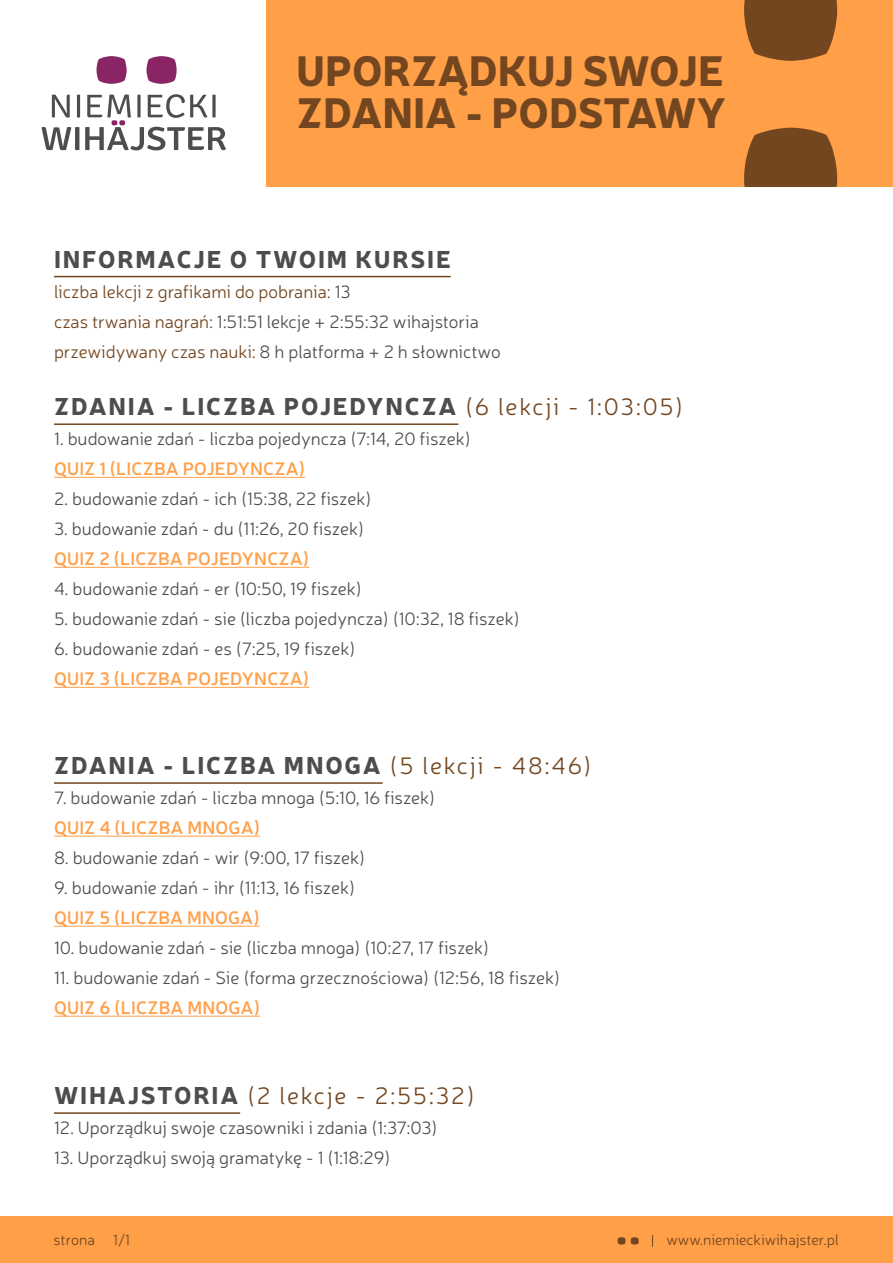
<style>
.page{position:relative;width:893px;height:1263px;background:#fff}
.page>*{position:absolute;margin:0;border:0;box-sizing:border-box;transform-origin:0 0}
.t1{font:900 41.85px/42px "Neris";color:#73461f}
.t2{font:900 24px "Neris";letter-spacing:.075em;color:#4d4d4f}
.t3{font:300 24px "Neris";letter-spacing:.07em;color:#73461f}
.t4{font:300 18px "Neris";color:#4d4d4f}
.t5{font:300 18px/30px "Neris";color:#73461f}
.t6{font:600 18px "Neris";letter-spacing:.01em;color:#ff9f48}
.t7{font:300 15px "Neris";color:#73461f}
.s1{color:#4d4d4f}
.s2{font-weight:300;color:#73461f}
.s3{font-weight:900;color:#4d4d4f}
</style>
<div class="page">
<div style="left:0;top:1216px;width:893px;height:47px;background:#ff9f48"></div>
<div style="left:267px;top:0;width:626px;height:186px;background:#ff9f48"></div>
<svg style="left:97px;top:56px;width:30px;height:28px"></svg>
<svg style="left:147px;top:56px;width:30px;height:28px"></svg>
<svg style="left:41px;top:94px;width:185px;height:56px"></svg>
<svg style="left:618px;top:1237px;width:7px;height:7px"></svg>
<svg style="left:631px;top:1237px;width:8px;height:7px"></svg>
<svg style="left:652px;top:1235px;width:1px;height:12px"></svg>
<svg style="left:744px;top:128px;width:93px;height:58px;background:#825023"></svg>
<svg style="left:744px;top:0;width:93px;height:61px;background:#835023"></svg>
<hr style="left:54px;top:276px;width:397px;height:1px;background:#73461f">
<hr style="left:54px;top:423px;width:404px;height:2px;background:#73461f">
<hr style="left:54px;top:477px;width:251px;height:1px;background:#ff9f48">
<hr style="left:54px;top:567px;width:255px;height:1px;background:#ff9f48">
<hr style="left:54px;top:687px;width:255px;height:1px;background:#ff9f48">
<hr style="left:54px;top:782px;width:329px;height:2px;background:#73461f">
<hr style="left:54px;top:836px;width:206px;height:1px;background:#ff9f48">
<hr style="left:54px;top:926px;width:206px;height:1px;background:#ff9f48">
<hr style="left:54px;top:1016px;width:206px;height:1px;background:#ff9f48">
<hr style="left:54px;top:1112px;width:186px;height:2px;background:#73461f">
<h1 class="t1" style="left:297px;top:47px;width:431px">UPORZĄDKUJ SWOJE<br>ZDANIA - PODSTAWY</h1>
<h2 class="t2" style="left:54px;top:241px;width:398px">INFORMACJE O TWOIM KURSIE</h2>
<p class="t5" style="left:54px;top:276px;width:448px">liczba lekcji z grafikami do pobrania: <span class="s1">13<br></span>czas trwania nagrań: <span class="s1">1:51:51 lekcje + 2:55:32 wihajstoria </span>przewidywany czas nauki: <span class="s1">8 h platforma + 2 h słownictwo</span></p>
<h2 class="t2" style="left:54px;top:389px;width:631px">ZDANIA - LICZBA POJEDYNCZA <span class="s2">(6 lekcji - 1:03:05)</span></h2>
<p class="t4" style="left:54px;top:427px;width:418px">1. budowanie zdań - liczba pojedyncza (7:14, 20 fiszek)</p>
<p class="t6" style="left:54px;top:456px;width:253px">QUIZ 1 (LICZBA POJEDYNCZA)</p>
<p class="t4" style="left:54px;top:487px;width:319px">2. budowanie zdań - ich (15:38, 22 fiszek)</p>
<p class="t4" style="left:54px;top:517px;width:312px">3. budowanie zdań - du (11:26, 20 fiszek)</p>
<p class="t6" style="left:54px;top:546px;width:257px">QUIZ 2 (LICZBA POJEDYNCZA)</p>
<p class="t4" style="left:54px;top:577px;width:309px">4. budowanie zdań - er (10:50, 19 fiszek)</p>
<p class="t4" style="left:54px;top:607px;width:467px">5. budowanie zdań - sie (liczba pojedyncza) (10:32, 18 fiszek)</p>
<p class="t4" style="left:54px;top:637px;width:303px">6. budowanie zdań - es (7:25, 19 fiszek)</p>
<p class="t6" style="left:54px;top:666px;width:257px">QUIZ 3 (LICZBA POJEDYNCZA)</p>
<h2 class="t2" style="left:54px;top:748px;width:539px">ZDANIA - LICZBA MNOGA <span class="s2">(5 lekcji - 48:46)</span></h2>
<p class="t4" style="left:54px;top:786px;width:383px">7. budowanie zdań - liczba mnoga (5:10, 16 fiszek)</p>
<p class="t6" style="left:54px;top:815px;width:208px">QUIZ 4 (LICZBA MNOGA)</p>
<p class="t4" style="left:54px;top:846px;width:313px">8. budowanie zdań - wir (9:00, 17 fiszek)</p>
<p class="t4" style="left:54px;top:876px;width:303px">9. budowanie zdań - ihr (11:13, 16 fiszek)</p>
<p class="t6" style="left:54px;top:905px;width:207px">QUIZ 5 (LICZBA MNOGA)</p>
<p class="t4" style="left:54px;top:936px;width:437px">10. budowanie zdań - sie (liczba mnoga) (10:27, 17 fiszek)</p>
<p class="t4" style="left:54px;top:966px;width:508px">11. budowanie zdań - Sie (forma grzecznościowa) (12:56, 18 fiszek)</p>
<p class="t6" style="left:54px;top:995px;width:208px">QUIZ 6 (LICZBA MNOGA)</p>
<h2 class="t3" style="left:54px;top:1080px;width:422px"><span class="s3">WIHAJSTORIA</span> (2 lekcje - 2:55:32)</h2>
<p class="t4" style="left:54px;top:1116px;width:385px">12. Uporządkuj swoje czasowniki i zdania (1:37:03)</p>
<p class="t4" style="left:54px;top:1146px;width:338px">13. Uporządkuj swoją gramatykę - 1 (1:18:29)</p>
<p class="t7" style="left:54px;top:1230px;width:78px">strona 1/1</p>
<p class="t7" style="left:666px;top:1230px;width:174px">www.niemieckiwihajster.pl</p>
</div>
